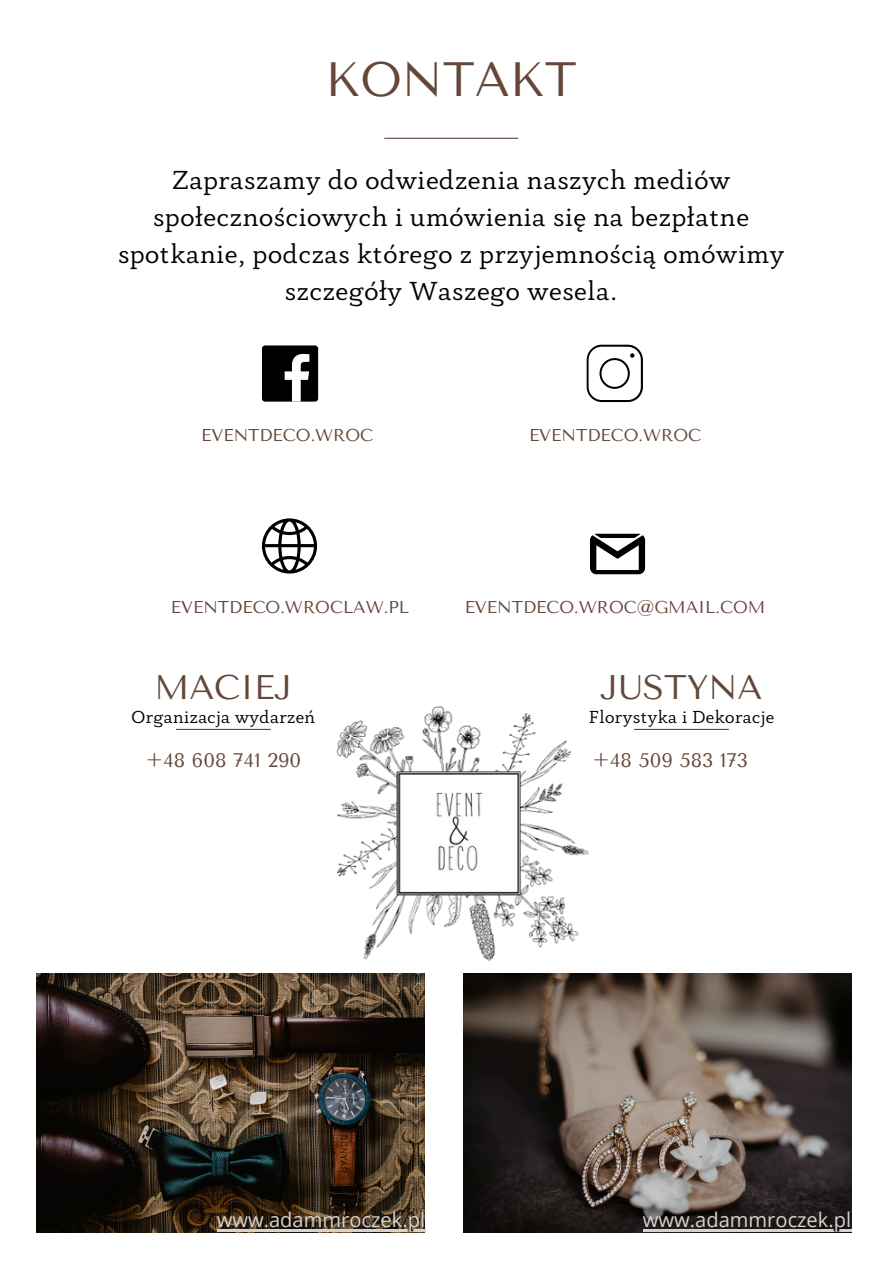
<style>
.page{position:relative;width:894px;height:1264px;background:#fff}
.page>*{position:absolute;margin:0;border:0;box-sizing:border-box;transform-origin:0 0}
.t1{font:48px "Tenor Sans";color:#644739}
.t2{font:34.05px "Tenor Sans";color:#644739}
.t3{font:27px/37.2px "Anaphora";letter-spacing:.02em;color:#000;text-align:center}
.t4{font:20.1px "Open Sans";color:#d6d2ce}
.t5{font:19.5px "Tenor Sans";color:#644739}
.t6{font:18px "Anaphora";letter-spacing:.02em;color:#000}
.t7{font:17.1px "Tenor Sans";color:#644739}
</style>
<div class="page">
<hr style="left:384px;top:138px;width:134px;height:1px;background:#644739">
<hr style="left:176px;top:729px;width:95px;height:1px;background:#644739">
<hr style="left:634px;top:729px;width:94px;height:1px;background:#644739">
<svg style="left:586px;top:345px;width:56px;height:57px"></svg>
<svg style="left:262px;top:518px;width:55px;height:55px"></svg>
<div style="left:262px;top:345px;width:56px;height:56px;background:#000;border-radius:3px"></div>
<svg style="left:284px;top:354px;width:25px;height:47px"></svg>
<svg style="left:590px;top:533px;width:55px;height:41px"></svg>
<img style="left:336px;top:706px;width:307px;height:307px">
<img style="left:36px;top:973px;width:389px;height:259px">
<img style="left:464px;top:973px;width:387px;height:259px">
<hr style="left:217px;top:1228px;width:208px;height:2px;background:#d6d2ce">
<hr style="left:642px;top:1228px;width:209px;height:2px;background:#d6d2ce">
<h3 class="t1" style="left:325px;top:52px;width:252px">KONTAKT</h3>
<p class="t3" style="left:118px;top:163px;width:667px">Zapraszamy do odwiedzenia naszych mediów społecznościowych i umówienia się na bezpłatne spotkanie, podczas którego z przyjemnością omówimy szczegóły Waszego wesela.</p>
<p class="t7" style="left:201px;top:425px;width:173px">EVENTDECO.WROC</p>
<p class="t7" style="left:529px;top:425px;width:173px">EVENTDECO.WROC</p>
<h6 class="t7" style="left:171px;top:597px;width:240px">EVENTDECO.WROCLAW.PL</h6>
<h6 class="t7" style="left:464px;top:597px;width:302px">EVENTDECO.WROC@GMAIL.COM</h6>
<p class="t2" style="left:154px;top:668px;width:139px">MACIEJ</p>
<h6 class="t2" style="left:600px;top:668px;width:163px">JUSTYNA</h6>
<h6 class="t6" style="left:131px;top:710px;width:185px">Organizacja wydarzeń</h6>
<p class="t6" style="left:588px;top:710px;width:187px">Florystyka i Dekoracje</p>
<h2 class="t5" style="left:146px;top:749px;width:157px">+48 608 741 290</h2>
<h2 class="t5" style="left:592px;top:749px;width:157px">+48 509 583 173</h2>
<h4 class="t4" style="left:217px;top:1205px;width:210px">www.adammroczek.pl</h4>
<h4 class="t4" style="left:642px;top:1205px;width:210px">www.adammroczek.pl</h4>
</div>
